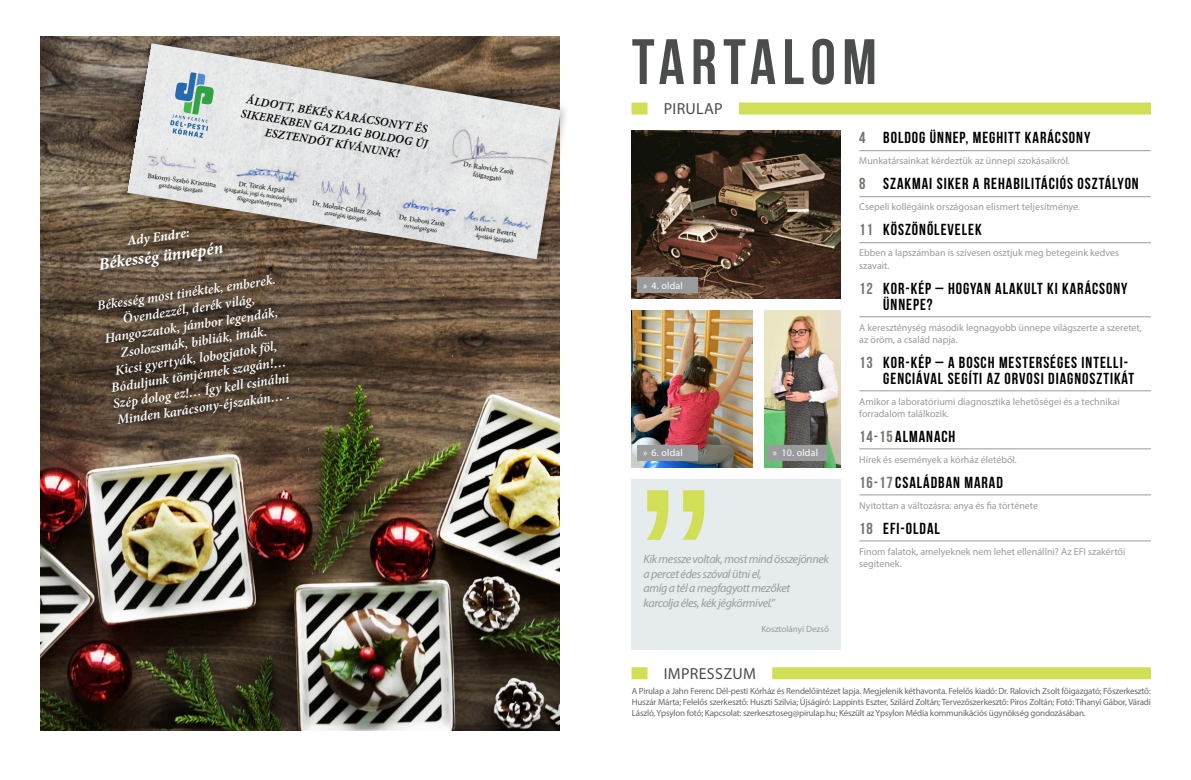
<style>
.page{position:relative;width:1191px;height:780px;background:#fff}
.page>*{position:absolute;margin:0;border:0;box-sizing:border-box;transform-origin:0 0}
.t1{font:64px "Bebas Neue";letter-spacing:.1em;color:#4b4d4d}
.t2{font:italic 700 17.2px "Minion Pro";color:#fff}
.t3{font:16px/16px "Bebas Neue";letter-spacing:.06em;color:#000}
.t4{font:16px "Myriad Pro";letter-spacing:.02em;color:#4b4d4d}
.t5{font:italic 600 13.8px/16.5px "Minion Pro";color:#fff;text-align:center}
.t6{font:italic 700 13.8px "Minion Pro";color:#fff}
.t7{font:italic 12px/14.4px "Myriad Pro";letter-spacing:-.03em;color:#999b9c}
.t8{font:italic 600 12px/14.4px "Minion Pro";color:#000;text-align:center}
.t9{font:10px/12px "Myriad Pro";color:#999b9c}
.t10{font:10px "Myriad Pro";letter-spacing:.02em;color:#fff}
.t11{font:9px/10.8px "Myriad Pro";letter-spacing:-.02em;color:#666767;text-align:justify}
.t12{font:9px "Myriad Pro";color:#999b9c}
.t13{font:7px "Minion Pro";color:#000}
.t14{font:6px/7.2px "Minion Pro";color:#000;text-align:center}
.s1{color:#73776c}
</style>
<div class="page">
<img style="left:631px;top:131px;width:210px;height:168px">
<img style="left:631px;top:311px;width:121px;height:156px">
<img style="left:764px;top:311px;width:77px;height:156px">
<div style="left:637px;top:277px;width:61px;height:16px;background:#999b9c"></div>
<div style="left:637px;top:444px;width:61px;height:16px;background:#999b9c"></div>
<div style="left:767px;top:444px;width:61px;height:16px;background:#999b9c"></div>
<hr style="left:859px;top:150px;width:292px;height:1px;background:#999b9c">
<hr style="left:859px;top:196px;width:292px;height:1px;background:#999b9c">
<hr style="left:859px;top:242px;width:292px;height:1px;background:#999b9c">
<hr style="left:859px;top:316px;width:292px;height:1px;background:#999b9c">
<hr style="left:859px;top:390px;width:292px;height:1px;background:#999b9c">
<hr style="left:859px;top:448px;width:292px;height:1px;background:#999b9c">
<hr style="left:859px;top:494px;width:292px;height:1px;background:#999b9c">
<hr style="left:859px;top:540px;width:292px;height:1px;background:#999b9c">
<div style="left:631px;top:102px;width:16px;height:12px;background:#d0df56"></div>
<div style="left:739px;top:102px;width:412px;height:12px;background:#d0df56"></div>
<div style="left:631px;top:667px;width:16px;height:12px;background:#d0df56"></div>
<div style="left:772px;top:667px;width:379px;height:12px;background:#d0df56"></div>
<div style="left:631px;top:479px;width:210px;height:170px;background:#e6ebee"></div>
<svg style="left:646px;top:490px;width:58px;height:50px"></svg>
<img style="left:40px;top:36px;width:519px;height:695px">
<div style="left:95px;top:224px;width:140px;height:58px;background:#000;opacity:.75"></div>
<svg style="left:89px;top:266px;width:208px;height:167px;background:#544435"></svg>
<div style="left:118px;top:34px;width:452px;height:234px;background:#000;opacity:.38"></div>
<img style="left:127px;top:43px;width:434px;height:216px">
<img style="left:441px;top:122px;width:118px;height:67px">
<svg style="left:170px;top:72px;width:44px;height:66px;background:#a4c3c4"></svg>
<img style="left:142px;top:150px;width:79px;height:33px">
<img style="left:313px;top:171px;width:61px;height:44px">
<img style="left:392px;top:192px;width:73px;height:33px">
<img style="left:227px;top:158px;width:85px;height:37px">
<img style="left:458px;top:201px;width:79px;height:36px">
<p class="t8" style="left:244px;top:92px;width:191px;rotate:9deg">ÁLDOTT, BÉKÉS KARÁCSONYT ÉS<br>SIKEREKBEN GAZDAG BOLDOG ÚJ<br>ESZTENDŐT KÍVÁNUNK!</p>
<p class="t13" style="left:464px;top:159px;width:52px;rotate:9deg">Dr. Ralovich Zsolt</p>
<p class="t13" style="left:148px;top:171px;width:71px;rotate:8deg">Bakonyi-Szabó Krisztina</p>
<p class="t13" style="left:474px;top:169px;width:30px;rotate:9deg">főigazgató</p>
<p class="t14" style="left:159px;top:181px;width:46px;rotate:8deg">gazdasági igazgató</p>
<p class="t13" style="left:313px;top:198px;width:71px;rotate:9deg">Dr. Molnár-Gallatz Zsolt</p>
<p class="t13" style="left:240px;top:179px;width:48px;rotate:9deg">Dr. Török Árpád</p>
<p class="t14" style="left:225px;top:185px;width:75px;rotate:9deg">igazgatási, jogi és minőségügyi főigazgatóhelyettes</p>
<p class="t14" style="left:325px;top:209px;width:44px;rotate:9deg">stratégiai igazgató</p>
<p class="t13" style="left:400px;top:212px;width:48px;rotate:9deg">Dr. Dobosi Zsolt</p>
<p class="t14" style="left:405px;top:222px;width:35px;rotate:9deg">orvosigazgató</p>
<p class="t13" style="left:475px;top:223px;width:44px;rotate:9deg">Molnár Beatrix</p>
<p class="t14" style="left:476px;top:232px;width:39px;rotate:9deg">ápolási igazgató</p>
<h3 class="t6" style="left:126px;top:230px;width:64px;rotate:-7deg">Ady Endre:</h3>
<h2 class="t2" style="left:97px;top:251px;width:127px;rotate:-7deg">Békesség ünnepén</h2>
<p class="t5" style="left:96px;top:298px;width:182px;rotate:-9deg">Békesség most tinéktek, emberek.<br>Övendezzél, derék világ,<br>Hangozzatok, jámbor legendák,<br>Zsolozsmák, bibliák, imák.<br>Kicsi gyertyák, lobogjatok föl,<br>Bóduljunk tömjénnek szagán!…<br>Szép dolog ez!… Így kell csinálni<br>Minden karácsony-éjszakán… .</p>
<h1 class="t1" style="left:632px;top:27px;width:246px">TARTALOM</h1>
<h3 class="t4" style="left:663px;top:99px;width:61px">PIRULAP</h3>
<p class="t10" style="left:643px;top:279px;width:41px">» 4. oldal</p>
<p class="t10" style="left:643px;top:446px;width:41px">» 6. oldal</p>
<p class="t10" style="left:773px;top:446px;width:47px">» 10. oldal</p>
<p class="t7" style="left:643px;top:552px;width:187px">Kik messze voltak, most mind összejönnek a percet édes szóval ütni el,<br>amíg a tél a megfagyott mezőket<br>karcolja éles, kék jégkörmivel.”</p>
<p class="t12" style="left:761px;top:623px;width:69px">Kosztolányi Dezső</p>
<h3 class="t4" style="left:663px;top:663px;width:94px">IMPRESSZUM</h3>
<h3 class="t3" style="left:859px;top:130px;width:233px"><span class="s1">4</span> BOLDOG ÜNNEP, MEGHITT KARÁCSONY</h3>
<p class="t9" style="left:859px;top:155px;width:212px">Munkatársainkat kérdeztük az ünnepi szokásaikról.</p>
<h3 class="t3" style="left:859px;top:176px;width:281px"><span class="s1">8</span> SZAKMAI SIKER A REHABILITÁCIÓS OSZTÁLYON</h3>
<p class="t9" style="left:859px;top:201px;width:222px">Csepeli kollégáink országosan elismert teljesítménye.</p>
<h3 class="t3" style="left:859px;top:222px;width:124px"><span class="s1">11</span> KÖSZÖNŐLEVELEK</h3>
<p class="t9" style="left:859px;top:247px;width:261px">Ebben a lapszámban is szívesen osztjuk meg betegeink kedves szavait.</p>
<h3 class="t3" style="left:883px;top:280px;width:246px;text-indent:-24px"><span class="s1">12</span> KOR-KÉP – HOGYAN ALAKULT KI KARÁCSONY<br>ÜNNEPE?</h3>
<p class="t9" style="left:859px;top:321px;width:284px">A kereszténység második legnagyobb ünnepe világszerte a szeretet, az öröm, a család napja.</p>
<h3 class="t3" style="left:883px;top:354px;width:252px;text-indent:-24px"><span class="s1">13</span> KOR-KÉP – A BOSCH MESTERSÉGES INTELLI-<br>GENCIÁVAL SEGÍTI AZ ORVOSI DIAGNOSZTIKÁT</h3>
<p class="t9" style="left:859px;top:395px;width:262px">Amikor a laboratóriumi diagnosztika lehetőségei és a technikai forradalom találkozik.</p>
<h3 class="t3" style="left:859px;top:428px;width:98px"><span class="s1">14-15</span>ALMANACH</h3>
<p class="t9" style="left:859px;top:453px;width:159px">Hírek és események a kórház életéből.</p>
<h3 class="t3" style="left:859px;top:474px;width:145px"><span class="s1">16-17</span>CSALÁDBAN MARAD</h3>
<p class="t9" style="left:859px;top:499px;width:180px">Nyitottan a változásra: anya és fia története</p>
<h3 class="t3" style="left:859px;top:520px;width:82px"><span class="s1">18</span> EFI-OLDAL</h3>
<p class="t9" style="left:859px;top:545px;width:268px">Finom falatok, amelyeknek nem lehet ellenállni? Az EFI szakértői segítenek.</p>
<p class="t11" style="left:632px;top:685px;width:520px">A Pirulap a Jahn Ferenc Dél-pesti Kórház és Rendelőintézet lapja. Megjelenik kéthavonta. Felelős kiadó: Dr. Ralovich Zsolt főigazgató; Főszerkesztő:<br>Huszár Márta; Felelős szerkesztő: Huszti Szilvia; Újságíró: Lappints Eszter, Szilárd Zoltán; Tervezőszerkesztő: Piros Zoltán; Fotó: Tihanyi Gábor, Váradi László, Ypsylon fotó; Kapcsolat: szerkesztoseg@pirulap.hu; Készült az Ypsylon Média kommunikációs ügynökség gondozásában.</p>
</div>
